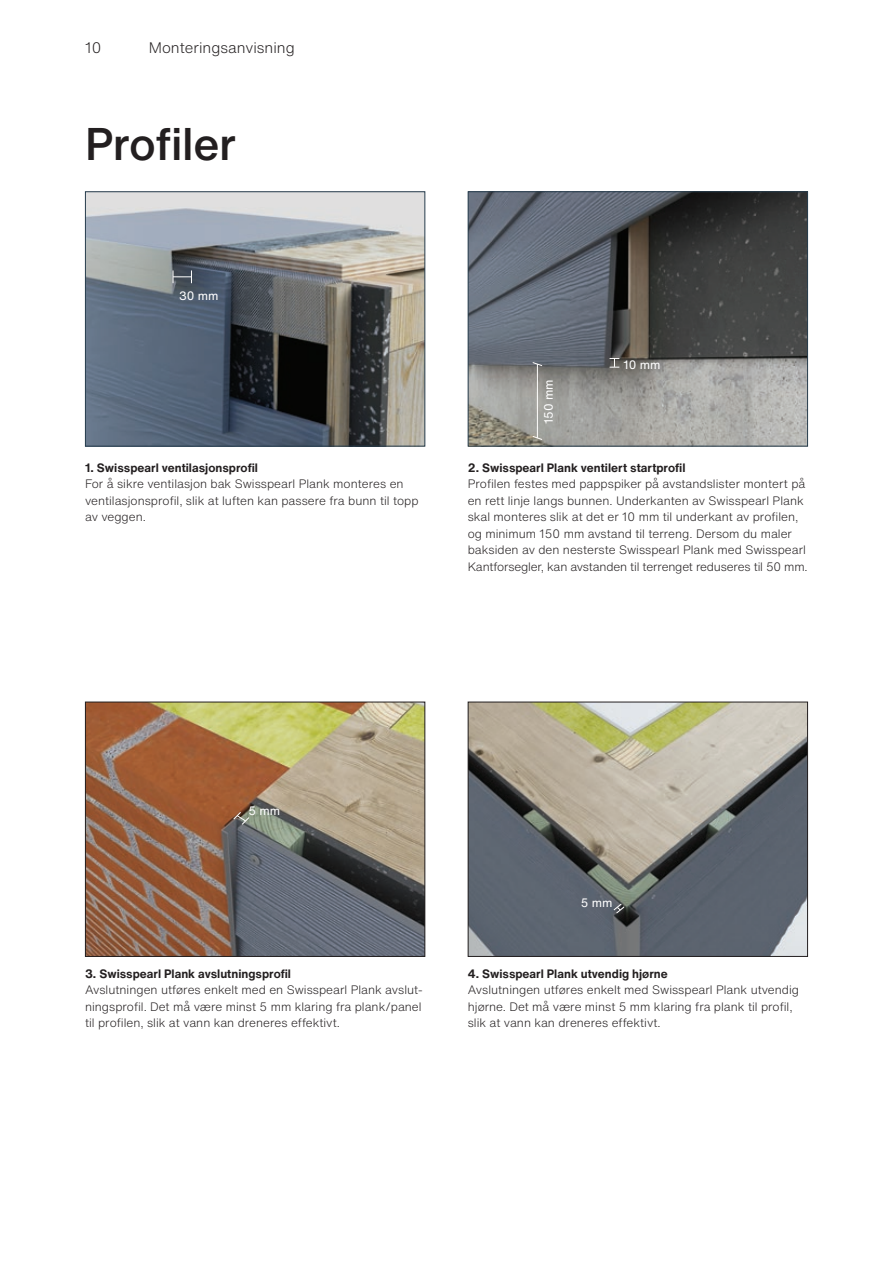
<style>
.page{position:relative;width:893px;height:1263px;background:#fff}
.page>*{position:absolute;margin:0;border:0;box-sizing:border-box;transform-origin:0 0}
.t1{font:500 45px "Helvetica Now Text";letter-spacing:-.01em;color:#231f20}
.t2{font:300 15px "Helvetica Now Text";color:#231f20}
.t3{font:300 12px/16.5px "Helvetica Now Text";color:#231f20}
.t4{font:700 12px "Helvetica Now Text";color:#231f20}
.t5{font:12px "Helvetica Now Text";color:#fff}
</style>
<div class="page">
<img style="left:87px;top:704px;width:336px;height:251px">
<div style="left:85px;top:702px;width:340px;height:255px;border:1px solid #231f20"></div>
<img style="left:470px;top:704px;width:336px;height:251px">
<div style="left:468px;top:702px;width:340px;height:255px;border:1px solid #231f20"></div>
<img style="left:87px;top:193px;width:336px;height:251px">
<div style="left:85px;top:191px;width:340px;height:255px;border:1px solid #283e4e"></div>
<img style="left:470px;top:193px;width:336px;height:251px">
<div style="left:468px;top:191px;width:340px;height:255px;border:1px solid #283e4e"></div>
<hr style="left:537px;top:364px;width:1px;height:74px;background:#fffefc">
<svg style="left:532px;top:435px;width:11px;height:5px"></svg>
<svg style="left:532px;top:362px;width:11px;height:5px"></svg>
<svg style="left:610px;top:358px;width:9px;height:10px"></svg>
<svg style="left:233px;top:811px;width:17px;height:14px"></svg>
<svg style="left:173px;top:270px;width:19px;height:13px"></svg>
<svg style="left:613px;top:903px;width:12px;height:11px"></svg>
<p class="t2" style="left:85px;top:38px;width:18px">10</p>
<p class="t2" style="left:149px;top:38px;width:147px">Monteringsanvisning</p>
<h1 class="t1" style="left:85px;top:113px;width:152px">Profiler</h1>
<p class="t5" style="left:179px;top:287px;width:41px">30 mm</p>
<p class="t4" style="left:85px;top:459px;width:174px">1. Swisspearl ventilasjonsprofil</p>
<p class="t3" style="left:85px;top:476px;width:335px">For å sikre ventilasjon bak Swisspearl Plank monteres en ventilasjonsprofil, slik at luften kan passere fra bunn til topp av veggen.</p>
<p class="t5" style="left:540px;top:424px;width:46px;rotate:-90deg">150 mm</p>
<p class="t5" style="left:623px;top:356px;width:39px">10 mm</p>
<p class="t4" style="left:468px;top:459px;width:219px">2. Swisspearl Plank ventilert startprofil</p>
<p class="t3" style="left:468px;top:476px;width:341px">Profilen festes med pappspiker på avstandslister montert på en rett linje langs bunnen. Underkanten av Swisspearl Plank skal monteres slik at det er 10 mm til underkant av profilen, og minimum 150 mm avstand til terreng. Dersom du maler baksiden av den nesterste Swisspearl Plank med Swisspearl Kantforsegler, kan avstanden til terrenget reduseres til 50 mm.</p>
<p class="t5" style="left:249px;top:802px;width:33px">5 mm</p>
<p class="t4" style="left:85px;top:965px;width:208px">3. Swisspearl Plank avslutningsprofil</p>
<p class="t3" style="left:85px;top:982px;width:339px;text-align:justify">Avslutningen utføres enkelt med en Swisspearl Plank avslut&shy;ningsprofil. Det må være minst 5 mm klaring fra plank/panel til profilen, slik at vann kan dreneres effektivt.</p>
<p class="t5" style="left:581px;top:894px;width:33px">5 mm</p>
<p class="t4" style="left:468px;top:965px;width:202px">4. Swisspearl Plank utvendig hjørne</p>
<p class="t3" style="left:468px;top:982px;width:333px">Avslutningen utføres enkelt med Swisspearl Plank utvendig hjørne. Det må være minst 5 mm klaring fra plank til profil, slik at vann kan dreneres effektivt.</p>
</div>
